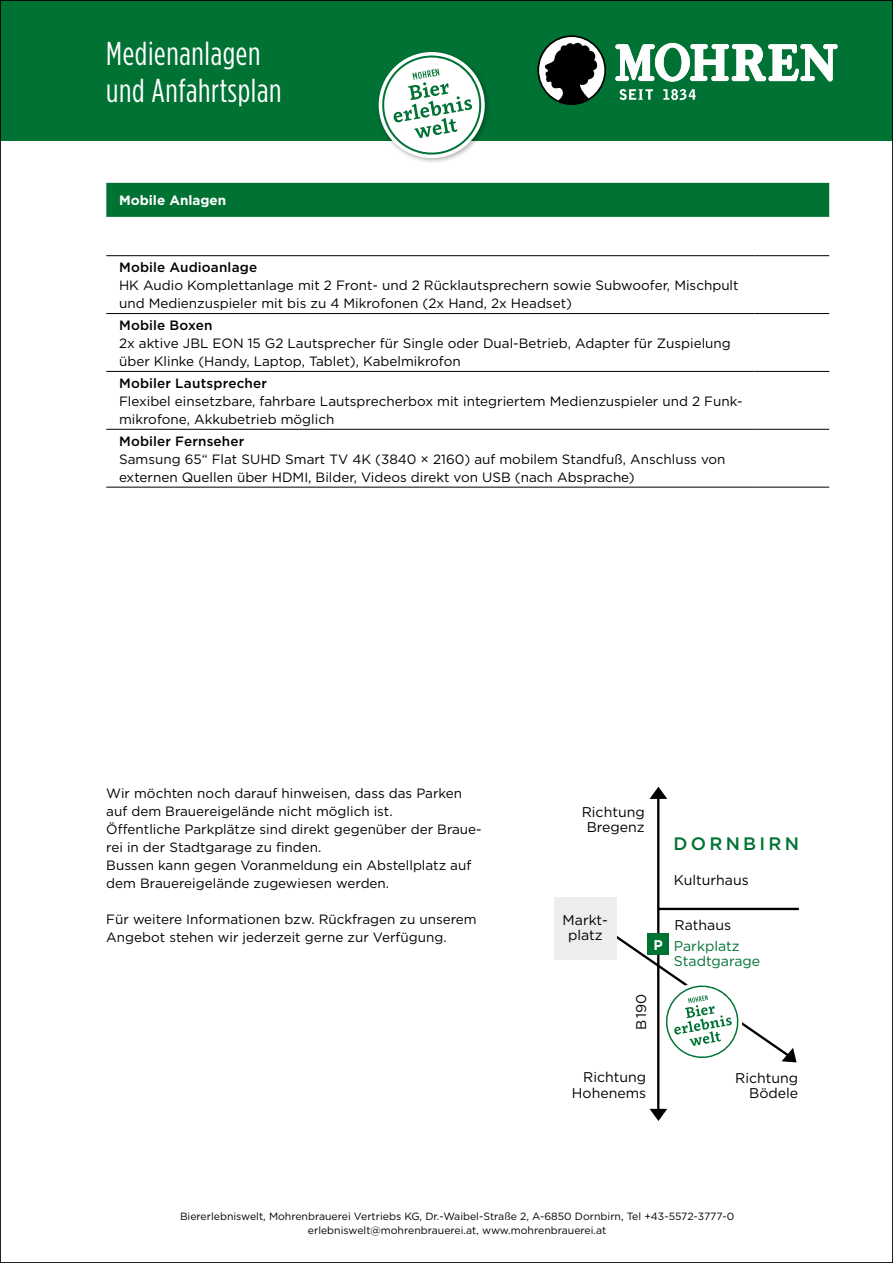
<style>
.page{position:relative;width:893px;height:1263px;background:#fff}
.page>*{position:absolute;margin:0;border:0;box-sizing:border-box;transform-origin:0 0}
.t1{font:33px/37px "Gotham Condensed";letter-spacing:.02em;color:#fff}
.t2{font:500 18px "Gotham";letter-spacing:.18em;color:#007234}
.t3{font:14.1px/15.3px "Gotham";color:#000;text-align:right}
.t4{font:14.1px/15.3px "Gotham";color:#007234}
.t5{font:700 14.1px "Gotham";color:#fff}
.t6{font:13.5px/18px "Gotham";color:#000}
.t7{font:500 13.5px "Gotham";letter-spacing:.015em;color:#000}
.t8{font:700 13.5px "Gotham";color:#fff}
.t9{font:10.5px/13.5px "Gotham";color:#000;text-align:center}
</style>
<div class="page">
<div style="left:0;top:0;width:893px;height:140px;background:#007234"></div>
<svg style="left:537px;top:35px;width:69px;height:70px"></svg>
<svg style="left:615px;top:43px;width:223px;height:39px"></svg>
<svg style="left:663px;top:89px;width:33px;height:11px"></svg>
<svg style="left:619px;top:89px;width:34px;height:11px"></svg>
<div style="left:375px;top:49px;width:116px;height:115px;background:#000;opacity:.3"></div>
<svg style="left:381px;top:54px;width:102px;height:101px"></svg>
<div style="left:106px;top:183px;width:723px;height:34px;background:#007234"></div>
<hr style="left:106px;top:255px;width:648px;height:1px;background:#000">
<hr style="left:754px;top:255px;width:75px;height:1px;background:#000">
<hr style="left:106px;top:313px;width:648px;height:1px;background:#000">
<hr style="left:754px;top:313px;width:75px;height:1px;background:#000">
<hr style="left:106px;top:371px;width:648px;height:1px;background:#000">
<hr style="left:754px;top:371px;width:75px;height:1px;background:#000">
<hr style="left:106px;top:429px;width:648px;height:1px;background:#000">
<hr style="left:754px;top:429px;width:75px;height:1px;background:#000">
<hr style="left:106px;top:487px;width:648px;height:1px;background:#000">
<hr style="left:754px;top:487px;width:75px;height:1px;background:#000">
<svg style="left:617px;top:798px;width:182px;height:312px"></svg>
<div style="left:662px;top:982px;width:80px;height:80px;background:#fff;border-radius:50%"></div>
<svg style="left:665px;top:984px;width:74px;height:74px"></svg>
<div style="left:554px;top:897px;width:63px;height:63px;background:#eceded"></div>
<div style="left:647px;top:934px;width:22px;height:21px;background:#007234"></div>
<svg style="left:650px;top:787px;width:17px;height:12px"></svg>
<svg style="left:650px;top:1109px;width:17px;height:12px"></svg>
<svg style="left:782px;top:1048px;width:15px;height:14px"></svg>
<h1 class="t1" style="left:106px;top:35px;width:177px">Medienanlagen und Anfahrtsplan</h1>
<p class="t8" style="left:119px;top:192px;width:109px">Mobile Anlagen</p>
<p class="t7" style="left:119px;top:258px;width:140px">Mobile Audioanlage</p>
<p class="t6" style="left:119px;top:276px;width:621px">HK Audio Komplettanlage mit 2 Front- und 2 Rücklautsprechern sowie Subwoofer, Mischpult und Medienzuspieler mit bis zu 4 Mikrofonen (2x Hand, 2x Headset)</p>
<p class="t7" style="left:119px;top:316px;width:95px">Mobile Boxen</p>
<p class="t6" style="left:119px;top:334px;width:613px">2x aktive JBL EON 15 G2 Lautsprecher für Single oder Dual-Betrieb, Adapter für Zuspielung über Klinke (Handy, Laptop, Tablet), Kabelmikrofon</p>
<p class="t7" style="left:119px;top:374px;width:149px">Mobiler Lautsprecher</p>
<p class="t6" style="left:119px;top:392px;width:625px">Flexibel einsetzbare, fahrbare Lautsprecherbox mit integriertem Medienzuspieler und 2 Funk&shy;mikrofone, Akkubetrieb möglich</p>
<p class="t7" style="left:119px;top:432px;width:127px">Mobiler Fernseher</p>
<p class="t6" style="left:119px;top:449px;width:608px">Samsung 65“ Flat SUHD Smart TV 4K (3840 × 2160) auf mobilem Standfuß, Anschluss von externen Quellen über HDMI, Bilder, Videos direkt von USB (nach Absprache)</p>
<p class="t6" style="left:106px;top:783px;width:377px">Wir möchten noch darauf hinweisen, dass das Parken auf dem Brauereigelände nicht möglich ist.<br>Öffentliche Parkplätze sind direkt gegenüber der Braue&shy;rei in der Stadtgarage zu finden.<br>Bussen kann gegen Voranmeldung ein Abstellplatz auf dem Brauereigelände zugewiesen werden.</p>
<p class="t6" style="left:106px;top:909px;width:372px">Für weitere Informationen bzw. Rückfragen zu unserem<br>Angebot stehen wir jederzeit gerne zur Verfügung.</p>
<p class="t3" style="left:582px;top:804px;width:65px;text-align:center">Richtung<br>Bregenz</p>
<p class="t3" style="left:563px;top:912px;width:47px;text-align:center">Markt&shy;platz</p>
<p class="t5" style="left:653px;top:936px;width:11px">P</p>
<p class="t3" style="left:633px;top:1030px;width:38px;rotate:-90deg">B 190</p>
<h2 class="t2" style="left:674px;top:831px;width:127px">DORNBIRN</h2>
<p class="t3" style="left:674px;top:871px;width:76px">Kulturhaus</p>
<p class="t3" style="left:674px;top:917px;width:58px">Rathaus</p>
<p class="t4" style="left:674px;top:938px;width:88px">Parkplatz<br>Stadtgarage</p>
<p class="t3" style="left:572px;top:1069px;width:76px">Richtung<br>Hohenems</p>
<p class="t3" style="left:735px;top:1070px;width:65px">Richtung<br>Bödele</p>
<p class="t9" style="left:180px;top:1210px;width:556px">Biererlebniswelt, Mohrenbrauerei Vertriebs KG, Dr.-Waibel-Straße 2, A-6850 Dornbirn, Tel +43-5572-3777-0 erlebniswelt@mohrenbrauerei.at, www.mohrenbrauerei.at</p>
</div>
